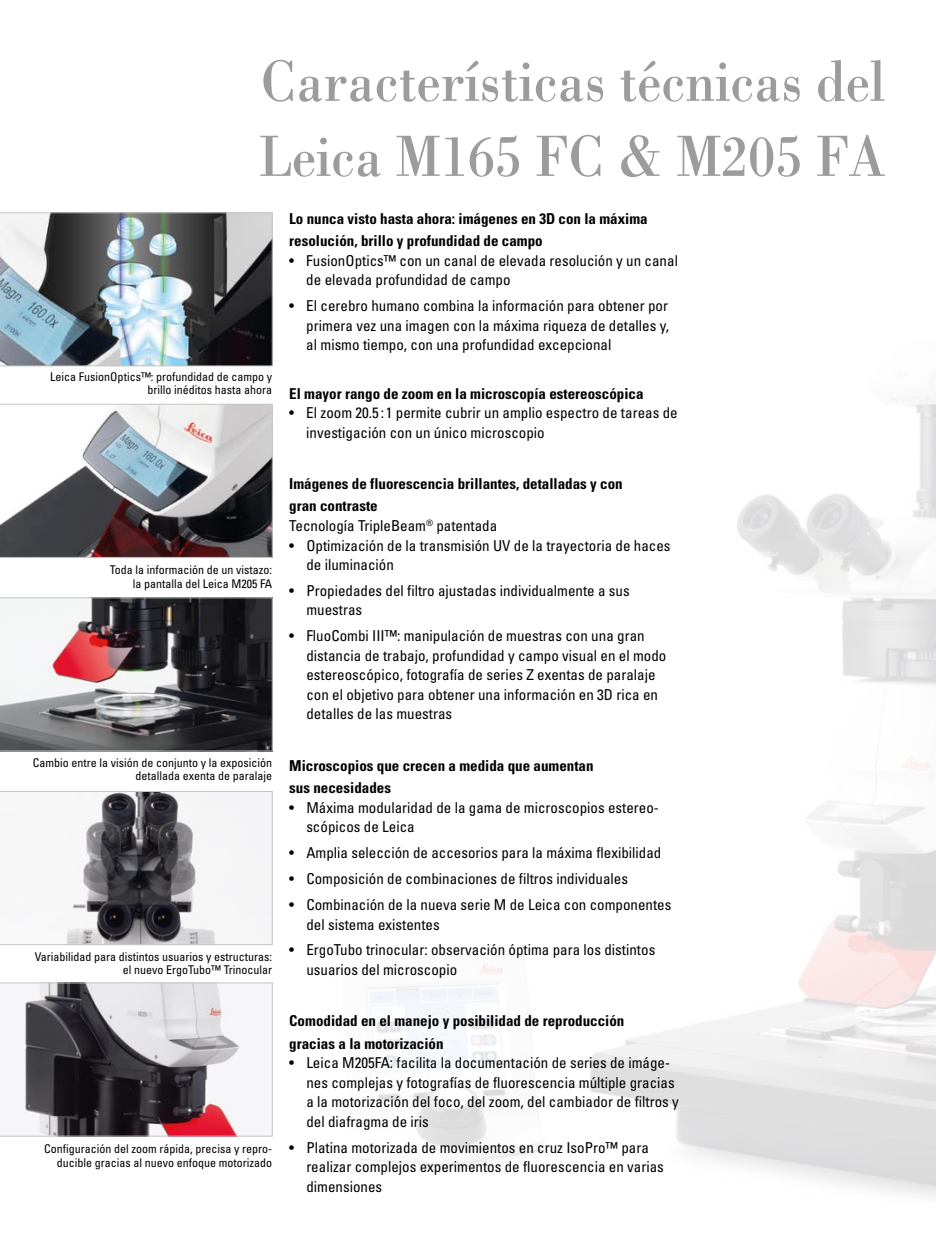
<style>
.page{position:relative;width:936px;height:1234px;background:#fff}
.page>*{position:absolute;margin:0;border:0;box-sizing:border-box;transform-origin:0 0}
.t1{font:60px/75px "Leicana";color:#9d9c9c}
.t2{font:condensed 15px/19.5px "Univers LT Std";color:#000}
.t3{font:700 condensed 15px/22.5px "Univers LT Std";color:#000}
.t4{font:condensed 12px/13.5px "Univers LT Std";color:#000;text-align:right}
</style>
<div class="page">
<img style="left:272px;top:212px;width:663px;height:985px">
<svg style="left:0;top:404px;width:272px;height:153px"></svg>
<img style="left:0;top:212px;width:272px;height:154px">
<svg style="left:0;top:597px;width:272px;height:154px"></svg>
<svg style="left:0;top:791px;width:272px;height:153px"></svg>
<svg style="left:0;top:982px;width:272px;height:153px"></svg>
<h1 class="t1" style="left:259px;top:42px;width:627px">Características técnicas del<br>Leica M165 FC &amp; M205 FA</h1>
<p class="t4" style="left:50px;top:369px;width:223px">Leica FusionOptics™: profundidad de campo y brillo inéditos hasta ahora</p>
<p class="t4" style="left:110px;top:563px;width:164px">Toda la información de un vistazo: la pantalla del Leica M205 FA</p>
<p class="t4" style="left:33px;top:755px;width:241px">Cambio entre la visión de conjunto y la exposición detallada exenta de paralaje</p>
<p class="t4" style="left:35px;top:949px;width:239px">Variabilidad para distintos usuarios y estructuras: el nuevo ErgoTubo™ Trinocular</p>
<p class="t4" style="left:44px;top:1141px;width:229px">Configuración del zoom rápida, precisa y repro&shy;ducible gracias al nuevo enfoque motorizado</p>
<p class="t3" style="left:289px;top:207px;width:360px">Lo nunca visto hasta ahora: imágenes en 3D con la máxima resolución, brillo y profundidad de campo</p>
<p class="t2" style="left:306px;top:250px;width:373px;text-indent:-17px">• FusionOptics™ con un canal de elevada resolución y un canal de elevada profundidad de campo</p>
<p class="t2" style="left:306px;top:296px;width:364px;text-align:justify;text-indent:-17px">• El cerebro humano combina la información para obtener por primera vez una imagen con la máxima riqueza de detalles y, al mismo tiempo, con una profundidad excepcional</p>
<p class="t3" style="left:289px;top:382px;width:356px">El mayor rango de zoom en la microscopía estereoscópica</p>
<p class="t2" style="left:306px;top:402px;width:373px;text-indent:-17px">• El zoom 20.5 : 1 permite cubrir un amplio espectro de tareas de investigación con un único microscopio</p>
<p class="t3" style="left:289px;top:472px;width:335px">Imágenes de fluorescencia brillantes, detalladas y con gran contraste</p>
<p class="t2" style="left:289px;top:515px;width:209px">Tecnología TripleBeam<sup>®</sup> patentada</p>
<p class="t2" style="left:306px;top:535px;width:366px;text-indent:-17px">• Optimización de la transmisión UV de la trayectoria de haces de iluminación</p>
<p class="t2" style="left:306px;top:580px;width:325px;text-indent:-17px">• Propiedades del filtro ajustadas individualmente a sus muestras</p>
<p class="t2" style="left:306px;top:626px;width:361px;text-indent:-17px">• FluoCombi III™: manipulación de muestras con una gran distancia de trabajo, profundidad y campo visual en el modo estereoscópico, fotografía de series Z exentas de paralaje con el objetivo para obtener una información en 3D rica en detalles de las muestras</p>
<p class="t3" style="left:289px;top:754px;width:306px">Microscopios que crecen a medida que aumentan sus necesidades</p>
<p class="t2" style="left:306px;top:797px;width:354px;text-indent:-17px">• Máxima modularidad de la gama de microscopios estereo&shy;scópicos de Leica</p>
<p class="t2" style="left:289px;top:842px;width:373px">• Amplia selección de accesorios para la máxima flexibilidad</p>
<p class="t2" style="left:289px;top:868px;width:340px">• Composición de combinaciones de filtros individuales</p>
<p class="t2" style="left:306px;top:894px;width:366px;text-indent:-17px">• Combinación de la nueva serie M de Leica con componentes del sistema existentes</p>
<p class="t2" style="left:306px;top:939px;width:350px;text-indent:-17px">• ErgoTubo trinocular: observación óptima para los distintos usuarios del microscopio</p>
<p class="t3" style="left:289px;top:1009px;width:336px">Comodidad en el manejo y posibilidad de reproducción gracias a la motorización</p>
<p class="t2" style="left:306px;top:1052px;width:374px;text-indent:-17px">• Leica M205FA: facilita la documentación de series de imáge&shy;nes complejas y fotografías de fluorescencia múltiple gracias a la motorización del foco, del zoom, del cambiador de filtros y del diafragma de iris</p>
<p class="t2" style="left:306px;top:1137px;width:359px;text-indent:-17px">• Platina motorizada de movimientos en cruz IsoPro™ para realizar complejos experimentos de fluorescencia en varias dimensiones</p>
</div>
